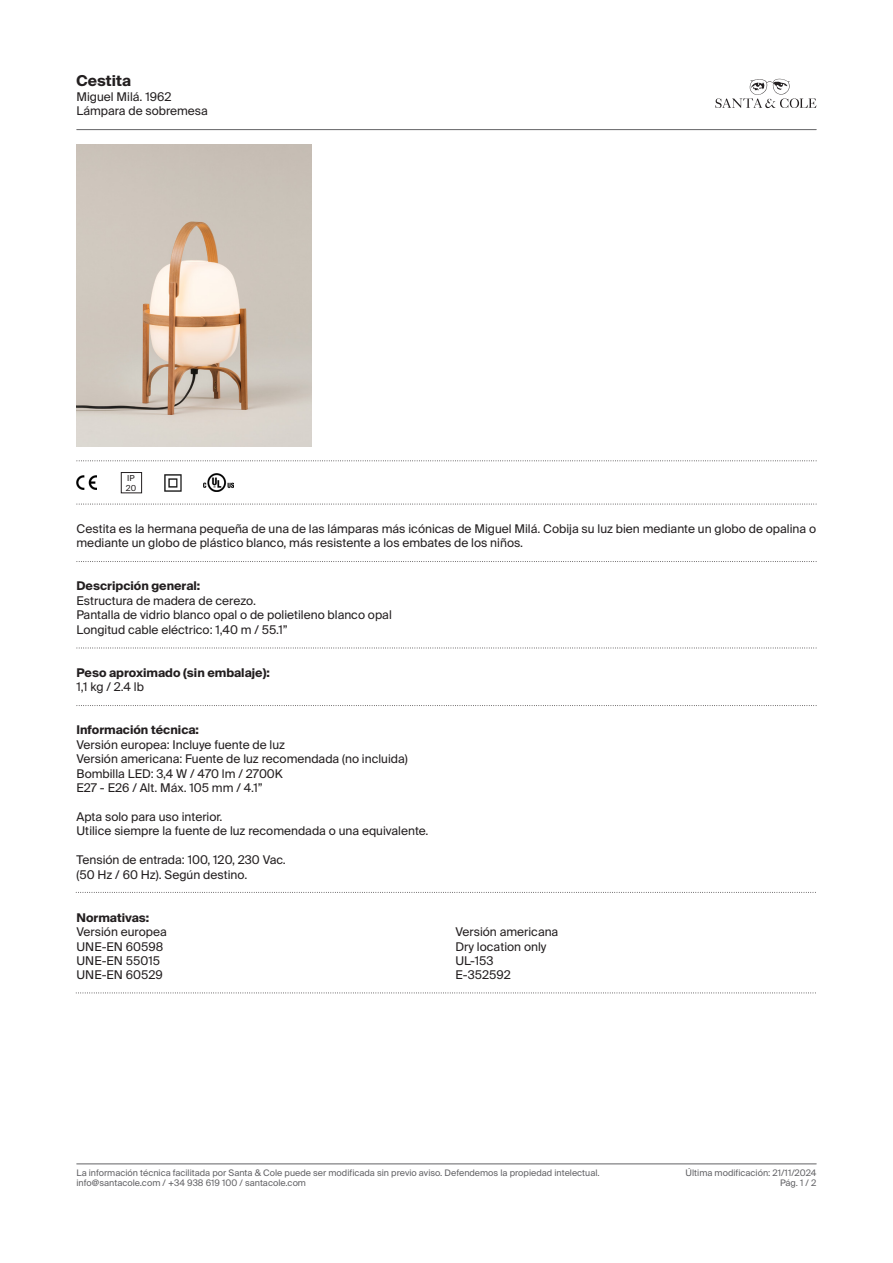
<style>
.page{position:relative;width:893px;height:1263px;background:#fff}
.page>*{position:absolute;margin:0;border:0;box-sizing:border-box;transform-origin:0 0}
.t1{font:700 15px "Suisse Intl";color:#231f20}
.t2{font:12px/14.4px "Suisse Intl";color:#231f20}
.t3{font:700 12px/14.4px "Suisse Intl";color:#231f20}
.t4{font:9px "Suisse Intl";color:#636366}
.t5{font:8.25px "Suisse Intl";color:#231f20}
.s1{font-weight:700}
.s2{font-weight:400}
</style>
<div class="page">
<svg style="left:715px;top:79px;width:101px;height:29px"></svg>
<hr style="left:77px;top:129px;width:739px;height:1px;background:#636366">
<hr style="left:77px;top:1163px;width:739px;height:1px;background:#636366">
<svg style="left:77px;top:460px;width:740px;height:1px"></svg>
<svg style="left:77px;top:504px;width:740px;height:1px"></svg>
<svg style="left:77px;top:705px;width:740px;height:1px"></svg>
<svg style="left:77px;top:561px;width:740px;height:1px"></svg>
<img style="left:77px;top:476px;width:19px;height:13px">
<img style="left:203px;top:473px;width:31px;height:18px">
<div style="left:121px;top:472px;width:21px;height:21px;border:1px solid #231f20"></div>
<img style="left:165px;top:474px;width:16px;height:17px">
<img style="left:77px;top:144px;width:234px;height:302px">
<svg style="left:77px;top:648px;width:740px;height:1px"></svg>
<svg style="left:76px;top:892px;width:740px;height:1px"></svg>
<svg style="left:76px;top:992px;width:740px;height:1px"></svg>
<p class="t1" style="left:77px;top:72px;width:56px">Cestita</p>
<p class="t2" style="left:77px;top:89px;width:133px">Miguel Milá. 1962<br>Lámpara de sobremesa</p>
<p class="t5" style="left:127px;top:473px;width:9px">IP</p>
<p class="t5" style="left:126px;top:483px;width:12px">20</p>
<p class="t2" style="left:77px;top:521px;width:741px">Cestita es la hermana pequeña de una de las lámparas más icónicas de Miguel Milá. Cobija su luz bien mediante un globo de opalina o mediante un globo de plástico blanco, más resistente a los embates de los niños.</p>
<p class="t2" style="left:77px;top:579px;width:181px"><span class="s1">Descripción general:<br></span>Estructura de madera de cerezo.</p>
<p class="t2" style="left:77px;top:608px;width:317px">Pantalla de vidrio blanco opal o de polietileno blanco opal</p>
<p class="t2" style="left:77px;top:622px;width:213px">Longitud cable eléctrico: 1,40 m / 55.1”</p>
<p class="t3" style="left:77px;top:665px;width:195px">Peso aproximado (sin embalaje):<br><span class="s2">1,1 kg / 2.4 lb</span></p>
<p class="t2" style="left:77px;top:723px;width:210px"><span class="s1">Información técnica:<br></span>Versión europea: Incluye fuente de luz</p>
<p class="t2" style="left:77px;top:752px;width:333px">Versión americana: Fuente de luz recomendada (no incluida)</p>
<p class="t2" style="left:77px;top:766px;width:208px">Bombilla LED: 3,4 W / 470 lm / 2700K</p>
<p class="t2" style="left:77px;top:781px;width:188px">E27 - E26 / Alt. Máx. 105 mm / 4.1”</p>
<p class="t2" style="left:77px;top:809px;width:147px">Apta solo para uso interior.</p>
<p class="t2" style="left:77px;top:824px;width:354px">Utilice siempre la fuente de luz recomendada o una equivalente.</p>
<p class="t2" style="left:77px;top:853px;width:211px">Tensión de entrada: 100, 120, 230 Vac.</p>
<p class="t2" style="left:77px;top:867px;width:172px">(50 Hz / 60 Hz). Según destino.</p>
<p class="t2" style="left:77px;top:910px;width:92px"><span class="s1">Normativas:<br></span>Versión europea<br>UNE-EN 60598</p>
<p class="t2" style="left:77px;top:953px;width:85px">UNE-EN 55015</p>
<p class="t2" style="left:77px;top:968px;width:88px">UNE-EN 60529</p>
<p class="t2" style="left:455px;top:925px;width:104px">Versión americana</p>
<p class="t2" style="left:455px;top:939px;width:92px">Dry location only</p>
<p class="t2" style="left:455px;top:953px;width:40px">UL-153</p>
<p class="t2" style="left:455px;top:968px;width:57px">E-352592</p>
<p class="t4" style="left:77px;top:1167px;width:525px">La información técnica facilitada por Santa &amp; Cole puede ser modificada sin previo aviso. Defendemos la propiedad intelectual.</p>
<p class="t4" style="left:685px;top:1167px;width:132px">Última modificación: 21/11/2024</p>
<p class="t4" style="left:77px;top:1178px;width:231px">info@santacole.com / +34 938 619 100 / santacole.com</p>
<p class="t4" style="left:780px;top:1178px;width:38px">Pág. 1 / 2</p>
</div>
